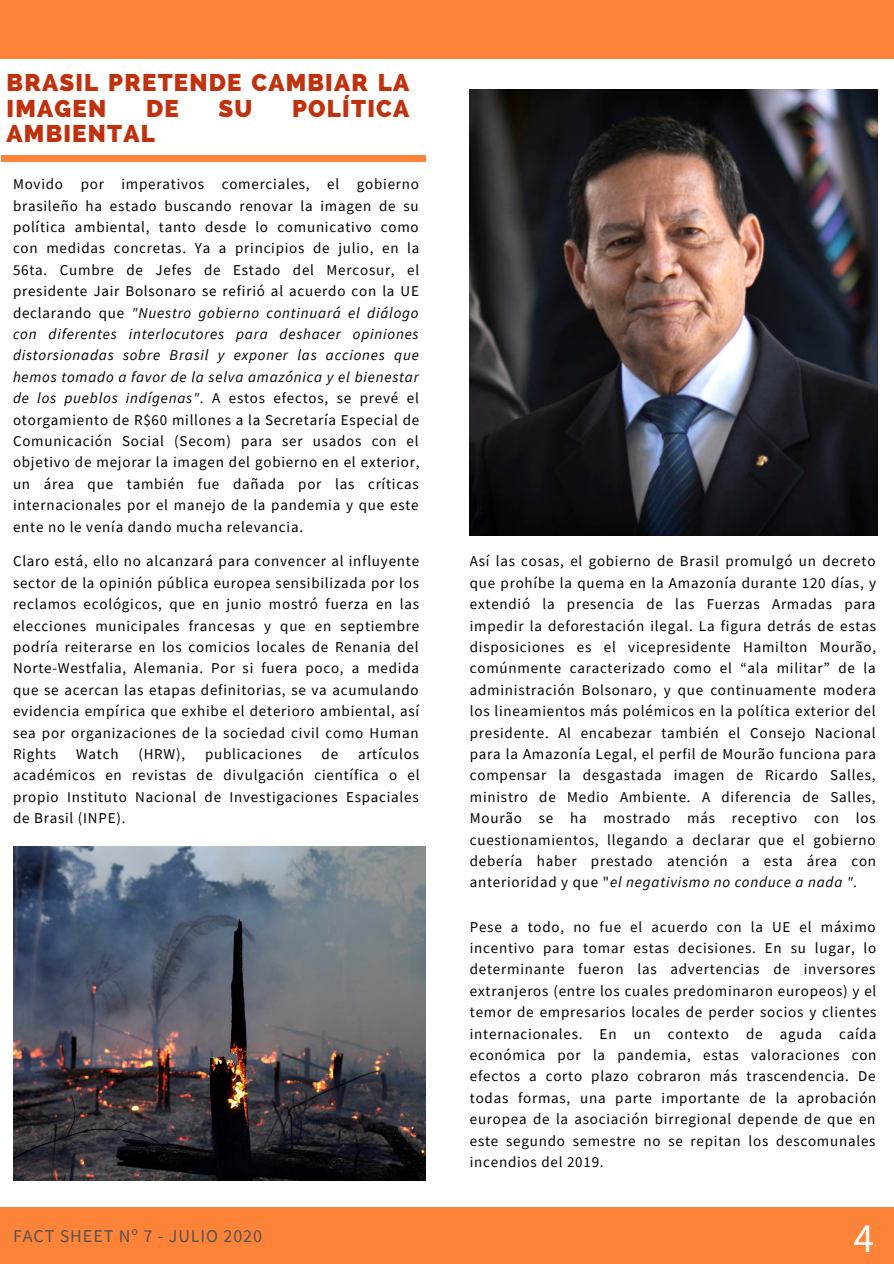
<style>
.page{position:relative;width:894px;height:1264px;background:#fff}
.page>*{position:absolute;margin:0;border:0;box-sizing:border-box;transform-origin:0 0}
.t1{font:41.4px "Source Sans Pro";color:#fcfeff}
.t2{font:800 24px/25.7px "Raleway";letter-spacing:.05em;color:#bf320d}
.t3{font:18px "Source Sans Pro";letter-spacing:.05em;color:#545454}
.t4{font:15px/21.5px "Source Sans Pro";letter-spacing:.05em;color:#000;text-align:justify}
.s1{font-style:italic}
</style>
<div class="page">
<div style="left:0;top:0;width:893px;height:58px;background:#fd8339"></div>
<div style="left:0;top:1207px;width:893px;height:56px;background:#fd8339"></div>
<div style="left:1px;top:155px;width:425px;height:6px;background:#fd8339"></div>
<img style="left:13px;top:846px;width:412px;height:334px">
<img style="left:469px;top:89px;width:408px;height:446px">
<p class="t2" style="left:7px;top:70px;width:404px">BRASIL PRETENDE CAMBIAR LA<br>IMAGEN</p>
<p class="t2" style="left:146px;top:95px;width:34px">DE</p>
<p class="t2" style="left:218px;top:95px;width:35px">SU</p>
<p class="t2" style="left:292px;top:95px;width:118px">POLÍTICA</p>
<p class="t2" style="left:7px;top:121px;width:150px">AMBIENTAL</p>
<p class="t4" style="left:13px;top:173px;width:408px">Movido por imperativos comerciales, el gobierno brasileño ha estado buscando renovar la imagen de su política ambiental, tanto desde lo comunicativo como con medidas concretas. Ya a principios de julio, en la 56ta. Cumbre de Jefes de Estado del Mercosur, el presidente Jair Bolsonaro se refirió al acuerdo con la UE declarando que <span class="s1">"Nuestro gobierno continuará el diálogo con diferentes interlocutores para deshacer opiniones distorsionadas sobre Brasil y exponer las acciones que hemos tomado a favor de la selva amazónica y el bienestar de los pueblos indígenas"</span>. A estos efectos, se prevé el otorgamiento de R$60 millones a la Secretaría Especial de Comunicación Social (Secom) para ser usados con el objetivo de mejorar la imagen del gobierno en el exterior, un área que también fue dañada por las críticas internacionales por el manejo de la pandemia y que este ente no le venía dando mucha relevancia.</p>
<p class="t4" style="left:13px;top:550px;width:407px">Claro está, ello no alcanzará para convencer al influyente sector de la opinión pública europea sensibilizada por los reclamos ecológicos, que en junio mostró fuerza en las elecciones municipales francesas y que en septiembre podría reiterarse en los comicios locales de Renania del Norte-Westfalia, Alemania. Por si fuera poco, a medida que se acercan las etapas definitorias, se va acumulando evidencia empírica que exhibe el deterioro ambiental, así sea por organizaciones de la sociedad civil como Human Rights</p>
<p class="t4" style="left:13px;top:743px;width:408px;text-indent:345px">artículos académicos en revistas de divulgación científica o el propio Instituto Nacional de Investigaciones Espaciales de Brasil (INPE).</p>
<p class="t4" style="left:76px;top:743px;width:44px">Watch</p>
<p class="t4" style="left:138px;top:743px;width:48px">(HRW),</p>
<p class="t4" style="left:205px;top:743px;width:98px">publicaciones</p>
<p class="t4" style="left:321px;top:743px;width:18px">de</p>
<p class="t4" style="left:469px;top:550px;width:408px">Así las cosas, el gobierno de Brasil promulgó un decreto que prohíbe la quema en la Amazonía durante 120 días, y extendió la presencia de las Fuerzas Armadas para impedir la deforestación ilegal. La figura detrás de estas disposiciones es el vicepresidente Hamilton Mourão, comúnmente caracterizado como el “ala militar” de la administración Bolsonaro, y que continuamente modera los lineamientos más polémicos en la política exterior del presidente. Al encabezar también el Consejo Nacional para la Amazonía Legal, el perfil de Mourão funciona para compensar la desgastada imagen de Ricardo Salles, ministro de Medio Ambiente. A diferencia de Salles, Mourão se ha mostrado más receptivo con los cuestionamientos, llegando a declarar que el gobierno debería haber prestado atención a esta área con anterioridad y que "<span class="s1">el negativismo no conduce a nada ".</span></p>
<p class="t4" style="left:469px;top:915px;width:408px">Pese a todo, no fue el acuerdo con la UE el máximo incentivo para tomar estas decisiones. En su lugar, lo determinante fueron las advertencias de inversores extranjeros (entre los cuales predominaron europeos) y el temor de empresarios locales de perder socios y clientes internacionales. En un contexto de aguda caída económica por la pandemia, estas valoraciones con efectos a corto plazo cobraron más trascendencia. De todas formas, una parte importante de la aprobación europea de la asociación birregional depende de que en este segundo semestre no se repitan los descomunales incendios del 2019.</p>
<p class="t3" style="left:13px;top:1224px;width:250px">FACT SHEET Nº 7 - JULIO 2020</p>
<p class="t1" style="left:853px;top:1211px;width:22px">4</p>
</div>
